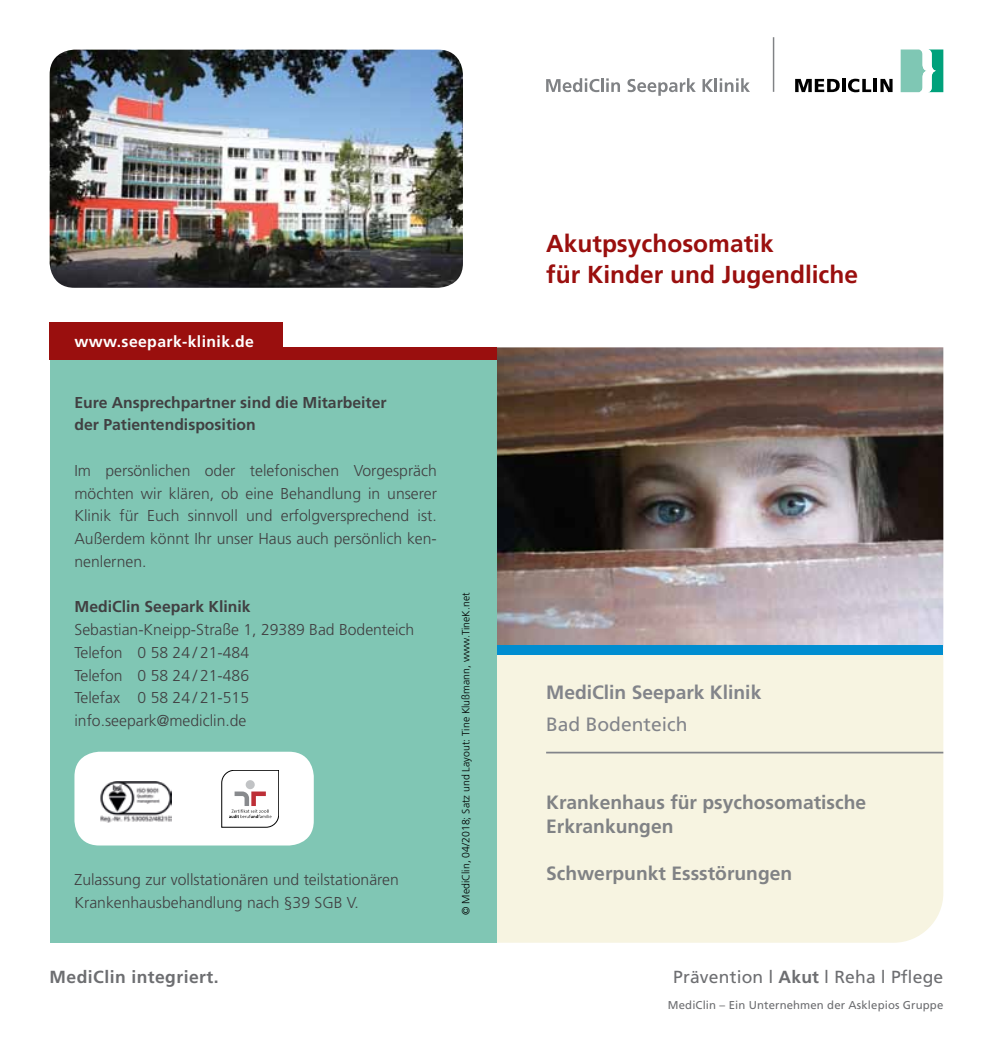
<style>
.page{position:relative;width:993px;height:1042px;background:#fff}
.page>*{position:absolute;margin:0;border:0;box-sizing:border-box;transform-origin:0 0}
.t1{font:700 24.5px/31.5px "Frutiger LT";color:#9a0f0e}
.t2{font:700 19.25px/23.6px "Frutiger LT";color:#808285}
.t3{font:700 19.25px "Frutiger LT";color:#82848a}
.t4{font:19.25px "Frutiger LT Std";color:#82848a}
.t5{font:17.5px "Frutiger LT Std";letter-spacing:.01em;color:#6d6e71}
.t6{font:700 17.5px "Frutiger LT";letter-spacing:.025em;color:#6d6e71}
.t7{font:300 15.75px/22.8px "Frutiger LT";color:#414042}
.t8{font:700 15.75px/22.8px "Frutiger LT";color:#414042}
.t9{font:700 15.75px "Frutiger LT";letter-spacing:.025em;color:#fff}
.t10{font:11.38px "Frutiger LT Std";letter-spacing:.01em;color:#6d6e71}
.t11{font:300 10.5px "Frutiger LT";color:#000}
.s1{font-family:"Frutiger LT";font-weight:700}
</style>
<div class="page">
<img style="left:496px;top:347px;width:447px;height:298px">
<div style="left:496px;top:655px;width:447px;height:288px;background:#f7f4e1"></div>
<div style="left:496px;top:645px;width:447px;height:10px;background:#008dd0"></div>
<svg style="left:900px;top:49px;width:43px;height:43px"></svg>
<svg style="left:795px;top:79px;width:44px;height:13px"></svg>
<svg style="left:842px;top:79px;width:3px;height:13px"></svg>
<svg style="left:848px;top:79px;width:44px;height:13px"></svg>
<hr style="left:546px;top:752px;width:397px;height:1px;background:#82848a">
<hr style="left:772px;top:37px;width:2px;height:55px;background:#808285">
<svg style="left:546px;top:78px;width:73px;height:14px"></svg>
<svg style="left:627px;top:78px;width:68px;height:18px"></svg>
<svg style="left:702px;top:78px;width:47px;height:14px"></svg>
<div style="left:50px;top:360px;width:446px;height:583px;background:#80c6b4"></div>
<div style="left:50px;top:322px;width:233px;height:38px;background:#9a0f0e"></div>
<div style="left:273px;top:347px;width:223px;height:13px;background:#9a0f0e"></div>
<div style="left:74px;top:752px;width:240px;height:93px;background:#fff;border-radius:25px"></div>
<img style="left:100px;top:782px;width:72px;height:41px">
<svg style="left:221px;top:770px;width:58px;height:57px"></svg>
<img style="left:50px;top:50px;width:413px;height:238px">
<p class="t9" style="left:74px;top:332px;width:181px">www.seepark-klinik.de</p>
<p class="t8" style="left:74px;top:391px;width:313px">Eure Ansprechpartner sind die Mitarbeiter der Patientendisposition</p>
<p class="t7" style="left:74px;top:459px;width:364px;text-align:justify">Im persönlichen oder telefonischen Vorgespräch möchten wir klären, ob eine Behandlung in unserer Klinik für Euch sinnvoll und erfolgversprechend ist.<br>Außerdem könnt Ihr unser Haus auch persönlich ken&shy;nenlernen.</p>
<p class="t8" style="left:74px;top:595px;width:177px">MediClin Seepark Klinik</p>
<p class="t7" style="left:74px;top:618px;width:341px">Sebastian-Kneipp-Straße 1, 29389 Bad Bodenteich<br>Telefon 0 58 24 / 21-484<br>Telefon 0 58 24 / 21-486<br>Telefax 0 58 24 / 21-515 info.seepark@mediclin.de</p>
<p class="t7" style="left:74px;top:869px;width:326px">Zulassung zur vollstationären und teilstationären<br>Krankenhausbehandlung nach §39 SGB V.</p>
<p class="t6" style="left:50px;top:967px;width:170px">MediClin integriert.</p>
<p class="t11" style="left:460px;top:915px;width:324px;rotate:-90deg">© MediClin, 04/2018; Satz und Layout: Tine Klußmann, www.TineK.net</p>
<h1 class="t1" style="left:546px;top:227px;width:313px">Akutpsychosomatik<br>für Kinder und Jugendliche</h1>
<p class="t3" style="left:546px;top:681px;width:217px">MediClin Seepark Klinik</p>
<p class="t4" style="left:546px;top:712px;width:143px">Bad Bodenteich</p>
<p class="t2" style="left:546px;top:791px;width:321px">Krankenhaus für psychosomatische<br>Erkrankungen</p>
<p class="t2" style="left:546px;top:862px;width:247px">Schwerpunkt Essstörungen</p>
<p class="t5" style="left:673px;top:967px;width:271px">Prävention l <span class="s1">Akut</span> l Reha l Pflege</p>
<p class="t10" style="left:667px;top:998px;width:277px">MediClin – Ein Unternehmen der Asklepios Gruppe</p>
</div>
